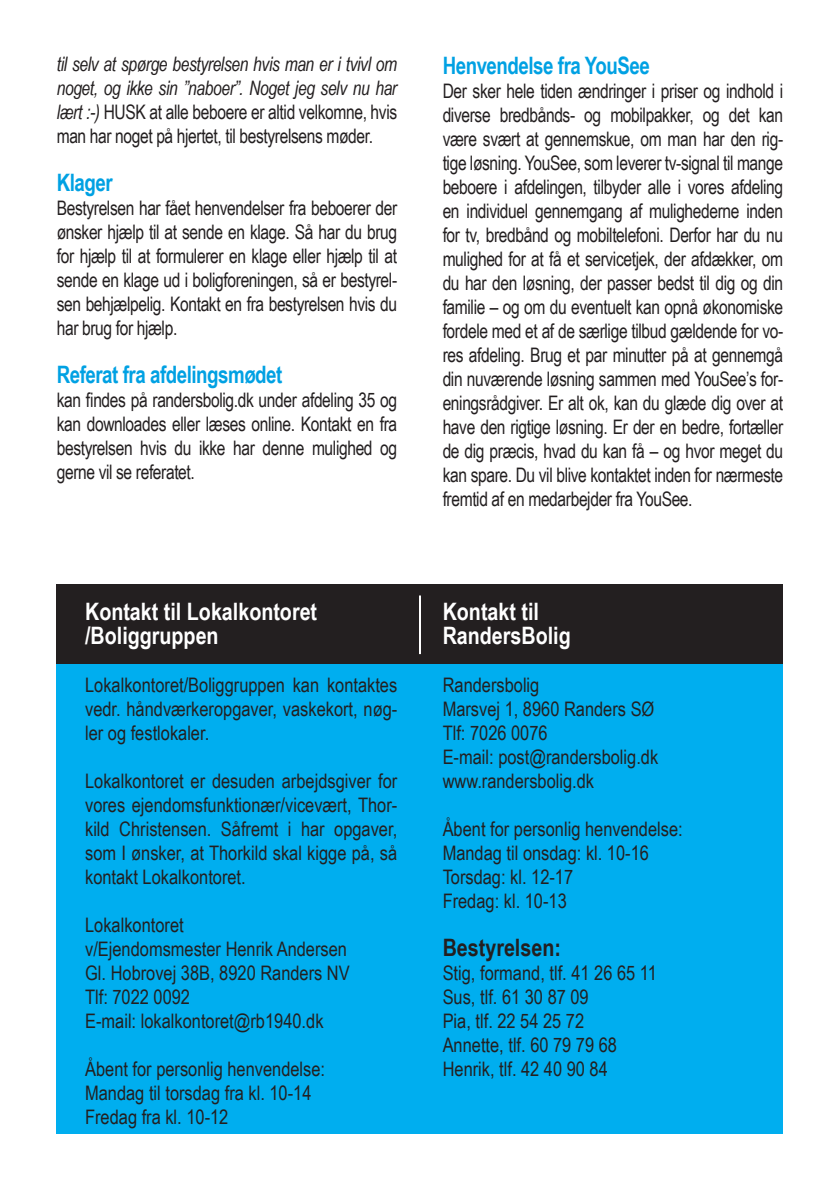
<style>
.page{position:relative;width:840px;height:1191px;background:#fff}
.page>*{position:absolute;margin:0;border:0;box-sizing:border-box;transform-origin:0 0}
.t1{font:700 24px "Arial Narrow";color:#fff}
.t2{font:700 24px "Arial Narrow";letter-spacing:-.02em;color:#00a1e3;scale:.95 1}
.t3{font:700 24px "Arial Narrow";color:#231f20}
.t4{font:20px/24px "Arial Narrow";color:#231f20;text-align:justify;scale:.95 1}
.t5{font:20px/24px "Arial Narrow";color:#231f20;text-align:justify}
.t6{font:italic 20px/24px "Arial Narrow";letter-spacing:-.02em;color:#231f20;text-align:justify;scale:.95 1}
.s1{font-style:normal}
</style>
<div class="page">
<div style="left:57px;top:586px;width:725px;height:547px;background:#00aeef"></div>
<div style="left:57px;top:584px;width:725px;height:80px;background:#231f20"></div>
<hr style="left:419px;top:595px;width:2px;height:59px;background:#fff">
<p class="t6" style="left:57px;top:52px;width:360px">til selv at spørge bestyrelsen hvis man er i tvivl om noget, og ikke sin ”naboer”. Noget jeg selv nu har lært :-) <span class="s1">HUSK at alle beboere er altid velkomne, hvis man har noget på hjertet, til bestyrelsens møder.</span></p>
<p class="t2" style="left:57px;top:165px;width:60px">Klager</p>
<p class="t4" style="left:57px;top:195px;width:360px">Bestyrelsen har fået henvendelser fra beboerer der ønsker hjælp til at sende en klage. Så har du brug for hjælp til at formulerer en klage eller hjælp til at sende en klage ud i boligforeningen, så er bestyrel&shy;sen behjælpelig. Kontakt en fra bestyrelsen hvis du har brug for hjælp.</p>
<p class="t2" style="left:57px;top:357px;width:239px">Referat fra afdelingsmødet</p>
<p class="t4" style="left:57px;top:387px;width:360px">kan findes på randersbolig.dk under afdeling 35 og kan downloades eller læses online. Kontakt en fra bestyrelsen hvis du ikke har denne mulighed og gerne vil se referatet.</p>
<p class="t1" style="left:85px;top:593px;width:233px">Kontakt til Lokalkontoret</p>
<p class="t1" style="left:85px;top:617px;width:135px">/Boliggruppen</p>
<p class="t5" style="left:85px;top:672px;width:313px">Lokalkontoret/Boliggruppen kan kontaktes vedr. håndværkeropgaver, vaskekort, nøg&shy;ler og festlokaler.</p>
<p class="t5" style="left:85px;top:768px;width:313px">Lokalkontoret er desuden arbejdsgiver for vores ejendomsfunktionær/vicevært, Thor&shy;kild Christensen. Såfremt i har opgaver, som I ønsker, at Thorkild skal kigge på, så kontakt Lokalkontoret.</p>
<p class="t5" style="left:85px;top:912px;width:100px">Lokalkontoret</p>
<p class="t5" style="left:85px;top:936px;width:263px">v/Ejendomsmester Henrik Andersen</p>
<p class="t5" style="left:85px;top:960px;width:266px">Gl. Hobrovej 38B, 8920 Randers NV</p>
<p class="t5" style="left:85px;top:984px;width:106px">Tlf: 7022 0092</p>
<p class="t5" style="left:85px;top:1008px;width:240px">E-mail: lokalkontoret@rb1940.dk</p>
<p class="t5" style="left:85px;top:1056px;width:241px">Åbent for personlig henvendelse:</p>
<p class="t5" style="left:85px;top:1080px;width:228px">Mandag til torsdag fra kl. 10-14</p>
<p class="t5" style="left:85px;top:1104px;width:145px">Fredag fra kl. 10-12</p>
<p class="t2" style="left:442px;top:48px;width:219px">Henvendelse fra YouSee</p>
<p class="t4" style="left:442px;top:78px;width:360px">Der sker hele tiden ændringer i priser og indhold i diverse bredbånds- og mobilpakker, og det kan være svært at gennemskue, om man har den rig&shy;tige løsning. YouSee, som leverer tv-signal til mange beboere i afdelingen, tilbyder alle i vores afdeling en individuel gennemgang af mulighederne inden for tv, bredbånd og mobiltelefoni. Derfor har du nu mulighed for at få et servicetjek, der afdækker, om du har den løsning, der passer bedst til dig og din familie – og om du eventuelt kan opnå økonomiske fordele med et af de særlige tilbud gældende for vo&shy;res afdeling. Brug et par minutter på at gennemgå din nuværende løsning sammen med YouSee’s for&shy;eningsrådgiver. Er alt ok, kan du glæde dig over at have den rigtige løsning. Er der en bedre, fortæller de dig præcis, hvad du kan få – og hvor meget du kan spare. Du vil blive kontaktet inden for nærmeste fremtid af en medarbejder fra YouSee.</p>
<p class="t1" style="left:442px;top:593px;width:98px">Kontakt til</p>
<p class="t1" style="left:442px;top:617px;width:129px">RandersBolig</p>
<p class="t5" style="left:442px;top:672px;width:98px">Randersbolig</p>
<p class="t5" style="left:442px;top:696px;width:213px">Marsvej 1, 8960 Randers SØ</p>
<p class="t5" style="left:442px;top:720px;width:106px">Tlf: 7026 0076</p>
<p class="t5" style="left:442px;top:744px;width:217px">E-mail: post@randersbolig.dk</p>
<p class="t5" style="left:442px;top:768px;width:153px">www.randersbolig.dk</p>
<p class="t5" style="left:442px;top:816px;width:241px">Åbent for personlig henvendelse:</p>
<p class="t5" style="left:442px;top:840px;width:208px">Mandag til onsdag: kl. 10-16</p>
<p class="t5" style="left:442px;top:864px;width:132px">Torsdag: kl. 12-17</p>
<p class="t5" style="left:442px;top:888px;width:125px">Fredag: kl. 10-13</p>
<p class="t3" style="left:442px;top:929px;width:120px">Bestyrelsen:</p>
<p class="t5" style="left:442px;top:960px;width:216px">Stig, formand, tlf. 41 26 65 11</p>
<p class="t5" style="left:442px;top:984px;width:147px">Sus, tlf. 61 30 87 09</p>
<p class="t5" style="left:442px;top:1008px;width:143px">Pia, tlf. 22 54 25 72</p>
<p class="t5" style="left:442px;top:1032px;width:176px">Annette, tlf. 60 79 79 68</p>
<p class="t5" style="left:442px;top:1056px;width:167px">Henrik, tlf. 42 40 90 84</p>
</div>
